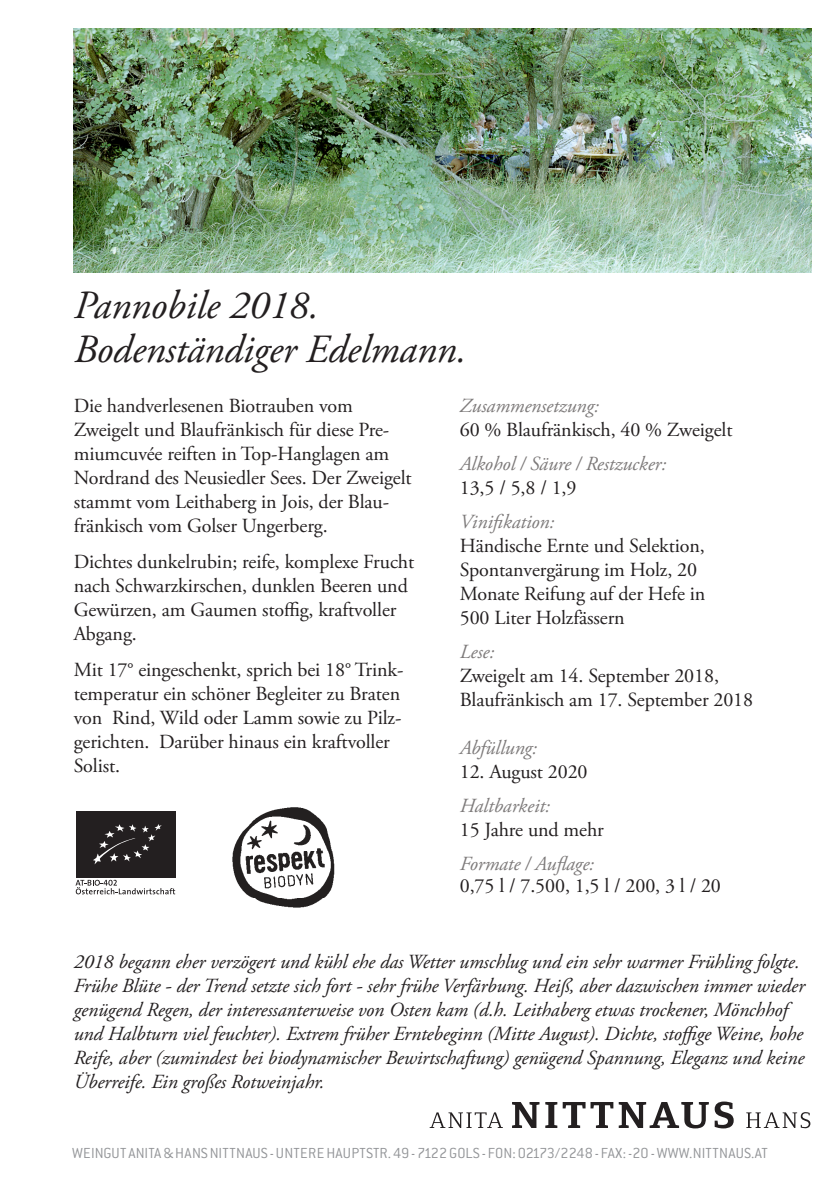
<style>
.page{position:relative;width:840px;height:1191px;background:#fff}
.page>*{position:absolute;margin:0;border:0;box-sizing:border-box;transform-origin:0 0}
.t1{font:italic 40px "Adobe Garamond Pro";letter-spacing:-.005em;color:#231f20}
.t2{font:20px/24px "Adobe Garamond Pro";letter-spacing:-.005em;color:#231f20}
.t3{font:italic 20px/24px "Adobe Garamond Pro";letter-spacing:-.005em;color:#231f20}
.t4{font:italic 20px "Adobe Garamond Pro";letter-spacing:-.005em;color:#7d7a7a}
.t5{font:300 16px "Conduit ITC";letter-spacing:.01em;color:#939598}
</style>
<div class="page">
<svg style="left:429px;top:1112px;width:73px;height:16px"></svg>
<svg style="left:512px;top:1102px;width:27px;height:26px"></svg>
<svg style="left:545px;top:1102px;width:163px;height:26px"></svg>
<svg style="left:714px;top:1101px;width:19px;height:27px"></svg>
<svg style="left:746px;top:1112px;width:63px;height:16px"></svg>
<img style="left:74px;top:28px;width:737px;height:244px">
<svg style="left:75px;top:879px;width:100px;height:15px"></svg>
<div style="left:76px;top:811px;width:100px;height:66px;background:#231f20"></div>
<svg style="left:93px;top:824px;width:69px;height:40px"></svg>
<img style="left:232px;top:807px;width:102px;height:100px">
<p class="t1" style="left:74px;top:281px;width:246px">Pannobile 2018.</p>
<p class="t1" style="left:74px;top:325px;width:394px">Bodenständiger Edelmann.</p>
<p class="t2" style="left:74px;top:394px;width:339px">Die handverlesenen Biotrauben vom Zweigelt und Blaufränkisch für diese Pre&shy;miumcuvée reiften in Top-Hanglagen am Nordrand des Neusiedler Sees. Der Zweigelt stammt vom Leithaberg in Jois, der Blau&shy;fränkisch vom Golser Ungerberg.</p>
<p class="t2" style="left:74px;top:550px;width:342px">Dichtes dunkelrubin; reife, komplexe Frucht</p>
<p class="t2" style="left:74px;top:574px;width:335px">nach Schwarzkirschen, dunklen Beeren und</p>
<p class="t2" style="left:74px;top:598px;width:324px">Gewürzen, am Gaumen stoffig, kraftvoller<br>Abgang.</p>
<p class="t2" style="left:74px;top:658px;width:331px">Mit 17° eingeschenkt, sprich bei 18° Trink-</p>
<p class="t2" style="left:74px;top:682px;width:329px">temperatur ein schöner Begleiter zu Braten von Rind, Wild oder Lamm sowie zu Pilz&shy;gerichten. Darüber hinaus ein kraftvoller Solist.</p>
<p class="t4" style="left:459px;top:393px;width:141px">Zusammensetzung:</p>
<p class="t2" style="left:459px;top:418px;width:274px">60 % Blaufränkisch, 40 % Zweigelt</p>
<p class="t4" style="left:459px;top:451px;width:208px">Alkohol / Säure / Restzucker:</p>
<p class="t2" style="left:459px;top:476px;width:118px">13,5 / 5,8 / 1,9</p>
<p class="t4" style="left:459px;top:509px;width:96px">Vinifikation:</p>
<p class="t2" style="left:459px;top:534px;width:246px">Händische Ernte und Selektion,</p>
<p class="t2" style="left:459px;top:558px;width:239px">Spontanvergärung im Holz, 20</p>
<p class="t2" style="left:459px;top:582px;width:247px">Monate Reifung auf der Hefe in</p>
<p class="t2" style="left:459px;top:606px;width:166px">500 Liter Holzfässern</p>
<p class="t4" style="left:459px;top:639px;width:36px">Lese:</p>
<p class="t2" style="left:459px;top:664px;width:260px">Zweigelt am 14. September 2018,</p>
<p class="t2" style="left:459px;top:688px;width:295px">Blaufränkisch am 17. September 2018</p>
<p class="t4" style="left:459px;top:735px;width:79px">Abfüllung:</p>
<p class="t2" style="left:459px;top:760px;width:129px">12. August 2020</p>
<p class="t4" style="left:459px;top:793px;width:92px">Haltbarkeit:</p>
<p class="t2" style="left:459px;top:818px;width:145px">15 Jahre und mehr</p>
<p class="t4" style="left:459px;top:851px;width:136px">Formate / Auflage:</p>
<p class="t2" style="left:459px;top:874px;width:262px">0,75 l / 7.500, 1,5 l / 200, 3 l / 20</p>
<p class="t3" style="left:74px;top:950px;width:732px">2018 begann eher verzögert und kühl ehe das Wetter umschlug und ein sehr warmer Frühling folgte.<br>Frühe Blüte - der Trend setzte sich fort - sehr frühe Verfärbung. Heiß, aber dazwischen immer wieder genügend Regen, der interessanterweise von Osten kam (d.h. Leithaberg etwas trockener, Mönchhof und Halbturn viel feuchter). Extrem früher Erntebeginn (Mitte August). Dichte, stoffige Weine, hohe Reife, aber (zumindest bei biodynamischer Bewirtschaftung) genügend Spannung, Eleganz und keine Überreife. Ein großes Rotweinjahr.</p>
<p class="t5" style="left:72px;top:1144px;width:697px">WEINGUT ANITA &amp; HANS NITTNAUS - UNTERE HAUPTSTR. 49 - 7122 GOLS - FON: 02173/2248 - FAX: -20 - WWW.NITTNAUS.AT</p>
</div>
